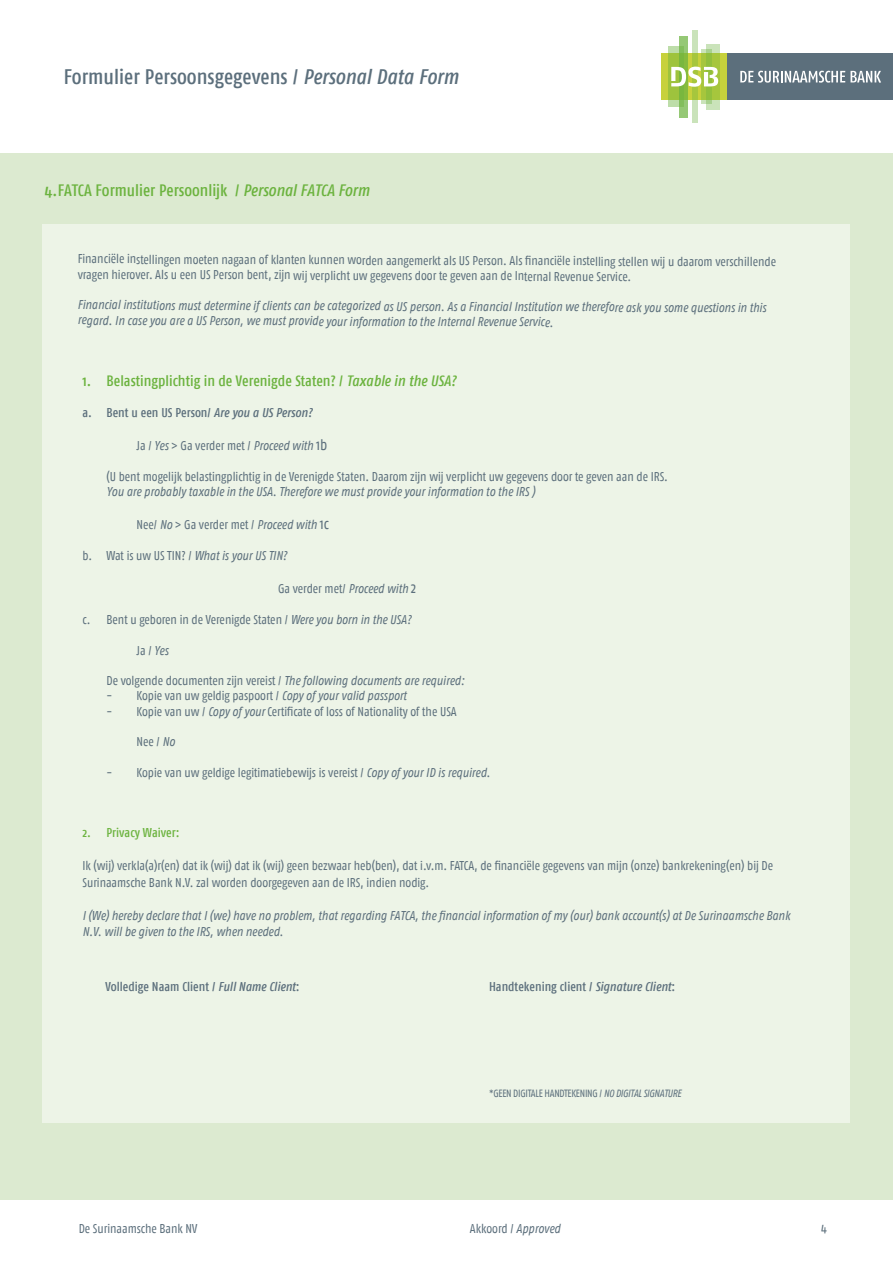
<style>
.page{position:relative;width:893px;height:1263px;background:#fff}
.page>*{position:absolute;margin:0;border:0;box-sizing:border-box;transform-origin:0 0}
.t1{font:500 21px "Fago Co";color:#5c6f7c}
.t2{font:500 16.5px "Fago Co";color:#6cb33f}
.t3{font:500 15px "Fago Co";color:#6cb33f}
.t4{font:12.75px/14.9px "Fago Co";letter-spacing:-.005em;color:#5c6f7c}
.t5{font:italic 12.75px/14.9px "Fago Co";color:#5c6f7c}
.t6{font:500 12.75px "Fago Co";color:#5c6f7c}
.t7{font:500 12.75px "Fago Co";color:#6cb33f}
.t8{font:10.5px "Fago Co";letter-spacing:-.025em;color:#5c6f7c}
.s1{font-style:italic}
.s2{font-size:15px}
.s3{font-style:normal}
</style>
<div class="page">
<div style="left:0;top:153px;width:893px;height:1046px;background:#dcead0"></div>
<div style="left:661px;top:53px;width:67px;height:47px;background:#c7d13c"></div>
<div style="left:728px;top:53px;width:165px;height:47px;background:#5c6f7c"></div>
<svg style="left:740px;top:71px;width:141px;height:12px"></svg>
<svg style="left:706px;top:44px;width:14px;height:65px"></svg>
<svg style="left:679px;top:36px;width:9px;height:82px"></svg>
<svg style="left:693px;top:31px;width:5px;height:92px"></svg>
<svg style="left:701px;top:50px;width:11px;height:54px"></svg>
<svg style="left:668px;top:46px;width:15px;height:61px"></svg>
<svg style="left:671px;top:67px;width:47px;height:20px"></svg>
<div style="left:43px;top:225px;width:807px;height:898px;background:#edf4e7"></div>
<h1 class="t1" style="left:64px;top:65px;width:396px">Formulier Persoonsgegevens / <span class="s1">Personal Data Form</span></h1>
<p class="t2" style="left:45px;top:180px;width:326px">4.FATCA Formulier Persoonlijk / <span class="s1">Personal FATCA Form</span></p>
<p class="t4" style="left:78px;top:253px;width:700px">Financiële instellingen moeten nagaan of klanten kunnen worden aangemerkt als US Person. Als financiële instelling stellen wij u daarom verschillende vragen hierover. Als u een US Person bent, zijn wij verplicht uw gegevens door te geven aan de Internal Revenue Service.</p>
<p class="t5" style="left:78px;top:299px;width:690px">Financial institutions must determine if clients can be categorized as US person. As a Financial Institution we therefore ask you some questions in this regard. In case you are a US Person, we must provide your information to the Internal Revenue Service.</p>
<p class="t3" style="left:82px;top:372px;width:375px">1. Belastingplichtig in de Verenigde Staten? / <span class="s1">Taxable in the USA?</span></p>
<p class="t6" style="left:82px;top:405px;width:231px">a. Bent u een US Person/ <span class="s1">Are you a US Person?</span></p>
<p class="t4" style="left:136px;top:438px;width:192px">Ja / <span class="s1">Yes</span> &gt; Ga verder met / <span class="s1">Proceed with</span> <span class="s2">1b</span></p>
<p class="t4" style="left:106px;top:469px;width:563px">(U bent mogelijk belastingplichtig in de Verenigde Staten. Daarom zijn wij verplicht uw gegevens door te geven aan de IRS.</p>
<p class="t5" style="left:106px;top:484px;width:430px">You are probably taxable in the USA. Therefore we must provide your information to the IRS )</p>
<p class="t4" style="left:136px;top:517px;width:194px">Nee/ <span class="s1">No</span> &gt; Ga verder met / <span class="s1">Proceed with</span> <span class="s2">1c</span></p>
<p class="t4" style="left:82px;top:548px;width:206px">b. Wat is uw US TIN? / <span class="s1">What is your US TIN?</span></p>
<p class="t4" style="left:278px;top:581px;width:140px">Ga verder met/ <span class="s1">Proceed with</span> <span class="s2">2</span></p>
<p class="t4" style="left:82px;top:612px;width:330px">c. Bent u geboren in de Verenigde Staten / <span class="s1">Were you born in the USA?</span></p>
<p class="t4" style="left:136px;top:642px;width:34px">Ja / <span class="s1">Yes</span></p>
<p class="t5" style="left:106px;top:673px;width:359px"><span class="s3">De volgende documenten zijn vereist /</span> The following documents are required:</p>
<p class="t4" style="left:106px;top:688px;width:302px">- Kopie van uw geldig paspoort / <span class="s1">Copy of your valid passport</span></p>
<p class="t4" style="left:106px;top:704px;width:352px">- Kopie van uw / <span class="s1">Copy of your</span> Certificate of loss of Nationality of the USA</p>
<p class="t4" style="left:136px;top:734px;width:40px">Nee / <span class="s1">No</span></p>
<p class="t4" style="left:106px;top:765px;width:385px">- Kopie van uw geldige legitimatiebewijs is vereist / <span class="s1">Copy of your ID is required.</span></p>
<p class="t7" style="left:82px;top:825px;width:99px">2. Privacy Waiver:</p>
<p class="t4" style="left:82px;top:857px;width:692px;line-height:16.5px">Ik (wij) verkla(a)r(en) dat ik (wij) dat ik (wij) geen bezwaar heb(ben), dat i.v.m. FATCA, de financiële gegevens van mijn (onze) bankrekening(en) bij De<br>Surinaamsche Bank N.V. zal worden doorgegeven aan de IRS, indien nodig.</p>
<p class="t5" style="left:82px;top:907px;width:709px;line-height:16.5px">I (We) hereby declare that I (we) have no problem, that regarding FATCA, the financial information of my (our) bank account(s) at De Surinaamsche Bank<br>N.V. will be given to the IRS, when needed.</p>
<p class="t6" style="left:105px;top:979px;width:196px">Volledige Naam Client / <span class="s1">Full Name Client</span>:</p>
<p class="t6" style="left:489px;top:979px;width:188px">Handtekening client / <span class="s1">Signature Client</span>:</p>
<p class="t8" style="left:489px;top:1087px;width:194px">*GEEN DIGITALE HANDTEKENING / <span class="s1">NO DIGITAL SIGNATURE</span></p>
<p class="t4" style="left:79px;top:1221px;width:120px">De Surinaamsche Bank NV</p>
<p class="t4" style="left:470px;top:1221px;width:92px">Akkoord / <span class="s1">Approved</span></p>
<p class="t4" style="left:821px;top:1220px;width:7px">4</p>
</div>
